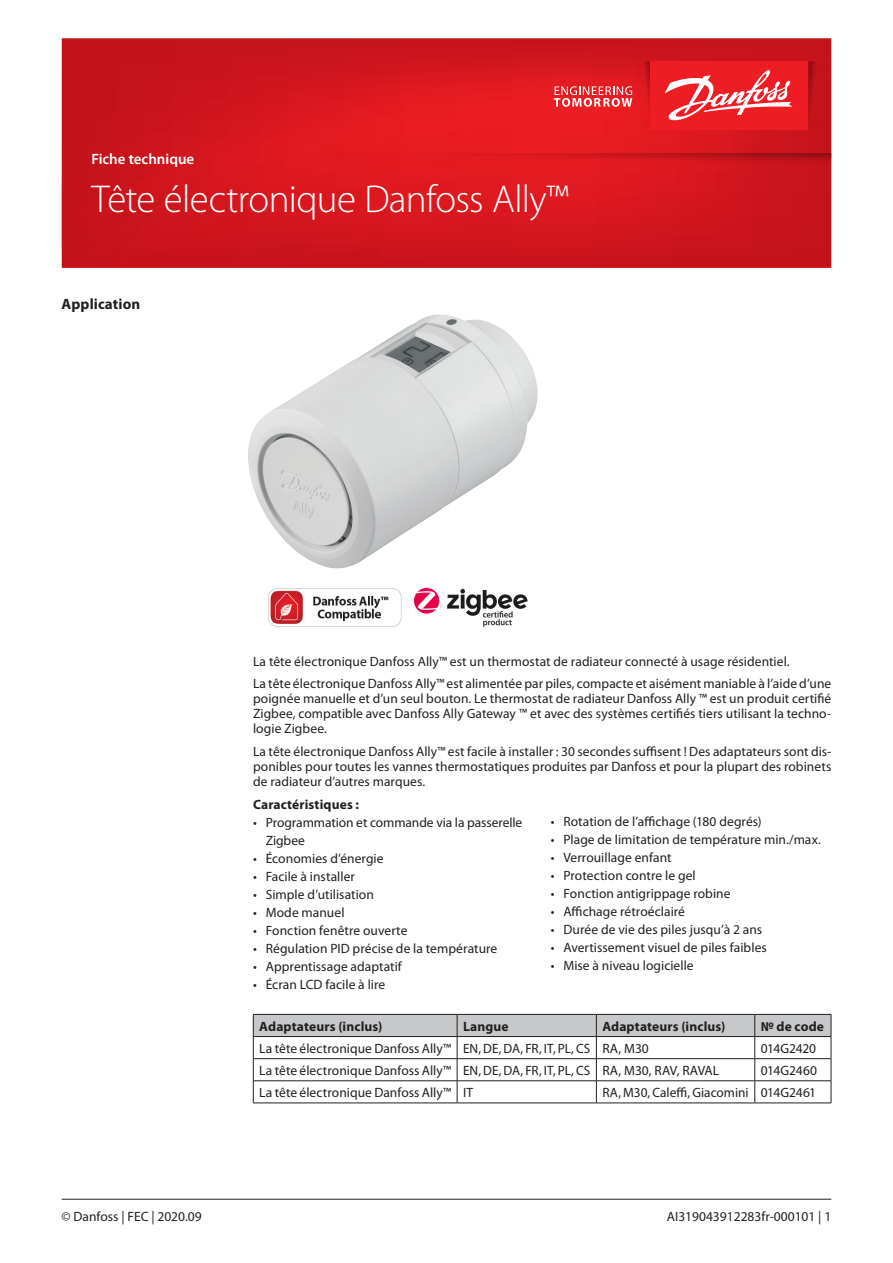
<style>
.page{position:relative;width:893px;height:1263px;background:#fff}
.page>*{position:absolute;margin:0;border:0;box-sizing:border-box;transform-origin:0 0}
.t1{font:300 39px "Myriad Pro";letter-spacing:-.02em;color:#fff}
.t2{font:600 15px "Myriad Pro";color:#fff}
.Body_copy{font:700 15px "Myriad Pro";letter-spacing:.005em;color:#231f20}
.Body_copy-2{font:13.5px/15px "Myriad Pro";color:#231f20;text-align:justify}
.Body_copy-3{font:700 13.5px "Myriad Pro";letter-spacing:.01em;color:#231f20}
.Body_copy-4{font:13.5px "Myriad Pro";letter-spacing:-.025em;color:#231f20}
</style>
<div class="page">
<hr style="left:62px;top:1199px;width:769px;height:1px;background:#231f20">
<svg style="left:62px;top:38px;width:769px;height:230px;background:#d3161d"></svg>
<svg style="left:808px;top:61px;width:13px;height:69px"></svg>
<svg style="left:638px;top:61px;width:12px;height:69px"></svg>
<div style="left:650px;top:61px;width:158px;height:69px;background:#ee1d23"></div>
<svg style="left:554px;top:86px;width:78px;height:21px;background:#f0696d"></svg>
<svg style="left:664px;top:70px;width:129px;height:51px"></svg>
<svg style="left:334px;top:153px;width:497px;height:13px;background:#d4171d"></svg>
<img style="left:248px;top:314px;width:290px;height:255px">
<img style="left:268px;top:587px;width:260px;height:40px">
<svg style="left:253px;top:1014px;width:579px;height:89px"></svg>
<hr style="left:253px;top:1103px;width:204px;height:1px;background:#231f20">
<hr style="left:457px;top:1103px;width:139px;height:1px;background:#231f20">
<hr style="left:596px;top:1103px;width:159px;height:1px;background:#231f20">
<hr style="left:755px;top:1103px;width:76px;height:1px;background:#231f20">
<p class="t2" style="left:91px;top:151px;width:104px">Fiche technique</p>
<h1 class="t1" style="left:91px;top:178px;width:479px">Tête électronique Danfoss Ally™</h1>
<p class="Body_copy" style="left:62px;top:295px;width:80px">Application</p>
<p class="Body_copy-2" style="left:253px;top:654px;width:538px">La tête électronique Danfoss Ally™ est un thermostat de radiateur connecté à usage résidentiel.</p>
<p class="Body_copy-2" style="left:253px;top:676px;width:580px">La tête électronique Danfoss Ally™ est alimentée par piles, compacte et aisément maniable à l’aide d’une poignée manuelle et d’un seul bouton. Le thermostat de radiateur Danfoss Ally ™ est un produit certifié Zigbee, compatible avec Danfoss Ally Gateway ™ et avec des systèmes certifiés tiers utilisant la techno&shy;logie Zigbee.</p>
<p class="Body_copy-2" style="left:253px;top:744px;width:580px">La tête électronique Danfoss Ally™ est facile à installer : 30 secondes suffisent ! Des adaptateurs sont dis&shy;ponibles pour toutes les vannes thermostatiques produites par Danfoss et pour la plupart des robinets de radiateur d’autres marques.</p>
<p class="Body_copy-3" style="left:253px;top:797px;width:108px">Caractéristiques :</p>
<p class="Body_copy-2" style="left:266px;top:814px;width:258px;line-height:18px;text-indent:-13px">• Programmation et commande via la passerelle<br>Zigbee</p>
<p class="Body_copy-2" style="left:253px;top:852px;width:132px">• Économies d’énergie</p>
<p class="Body_copy-2" style="left:253px;top:870px;width:103px">• Facile à installer</p>
<p class="Body_copy-2" style="left:253px;top:888px;width:122px">• Simple d’utilisation</p>
<p class="Body_copy-2" style="left:253px;top:906px;width:93px">• Mode manuel</p>
<p class="Body_copy-2" style="left:253px;top:924px;width:156px">• Fonction fenêtre ouverte</p>
<p class="Body_copy-2" style="left:253px;top:942px;width:246px">• Régulation PID précise de la température</p>
<p class="Body_copy-2" style="left:253px;top:960px;width:150px">• Apprentissage adaptatif</p>
<p class="Body_copy-2" style="left:253px;top:978px;width:134px">• Écran LCD facile à lire</p>
<p class="Body_copy-2" style="left:551px;top:814px;width:212px">• Rotation de l’affichage (180 degrés)</p>
<p class="Body_copy-2" style="left:551px;top:832px;width:272px">• Plage de limitation de température min./max.</p>
<p class="Body_copy-2" style="left:551px;top:850px;width:122px">• Verrouillage enfant</p>
<p class="Body_copy-2" style="left:551px;top:868px;width:147px">• Protection contre le gel</p>
<p class="Body_copy-2" style="left:551px;top:886px;width:181px">• Fonction antigrippage robine</p>
<p class="Body_copy-2" style="left:551px;top:904px;width:136px">• Affichage rétroéclairé</p>
<p class="Body_copy-2" style="left:551px;top:922px;width:213px">• Durée de vie des piles jusqu’à 2 ans</p>
<p class="Body_copy-2" style="left:551px;top:940px;width:218px">• Avertissement visuel de piles faibles</p>
<p class="Body_copy-2" style="left:551px;top:958px;width:145px">• Mise à niveau logicielle</p>
<p class="Body_copy-3" style="left:259px;top:1018px;width:125px">Adaptateurs (inclus)</p>
<p class="Body_copy-3" style="left:463px;top:1018px;width:47px">Langue</p>
<p class="Body_copy-3" style="left:602px;top:1018px;width:125px">Adaptateurs (inclus)</p>
<p class="Body_copy-3" style="left:761px;top:1018px;width:65px">№ de code</p>
<p class="Body_copy-2" style="left:259px;top:1041px;width:193px">La tête électronique Danfoss Ally™</p>
<p class="Body_copy-2" style="left:463px;top:1041px;width:129px">EN, DE, DA, FR, IT, PL, CS</p>
<p class="Body_copy-2" style="left:602px;top:1041px;width:48px">RA, M30</p>
<p class="Body_copy-4" style="left:761px;top:1041px;width:57px">014G2420</p>
<p class="Body_copy-2" style="left:259px;top:1063px;width:193px">La tête électronique Danfoss Ally™</p>
<p class="Body_copy-2" style="left:463px;top:1063px;width:129px">EN, DE, DA, FR, IT, PL, CS</p>
<p class="Body_copy-2" style="left:602px;top:1063px;width:118px">RA, M30, RAV, RAVAL</p>
<p class="Body_copy-2" style="left:761px;top:1063px;width:58px">014G2460</p>
<p class="Body_copy-2" style="left:259px;top:1085px;width:193px">La tête électronique Danfoss Ally™</p>
<p class="Body_copy-2" style="left:463px;top:1085px;width:12px">IT</p>
<p class="Body_copy-2" style="left:602px;top:1085px;width:148px">RA, M30, Caleffi, Giacomini</p>
<p class="Body_copy-4" style="left:761px;top:1085px;width:57px">014G2461</p>
<p class="Body_copy-2" style="left:62px;top:1209px;width:142px">© Danfoss | FEC | 2020.09</p>
<p class="Body_copy-2" style="left:667px;top:1209px;width:166px">AI319043912283fr-000101 | 1</p>
</div>
